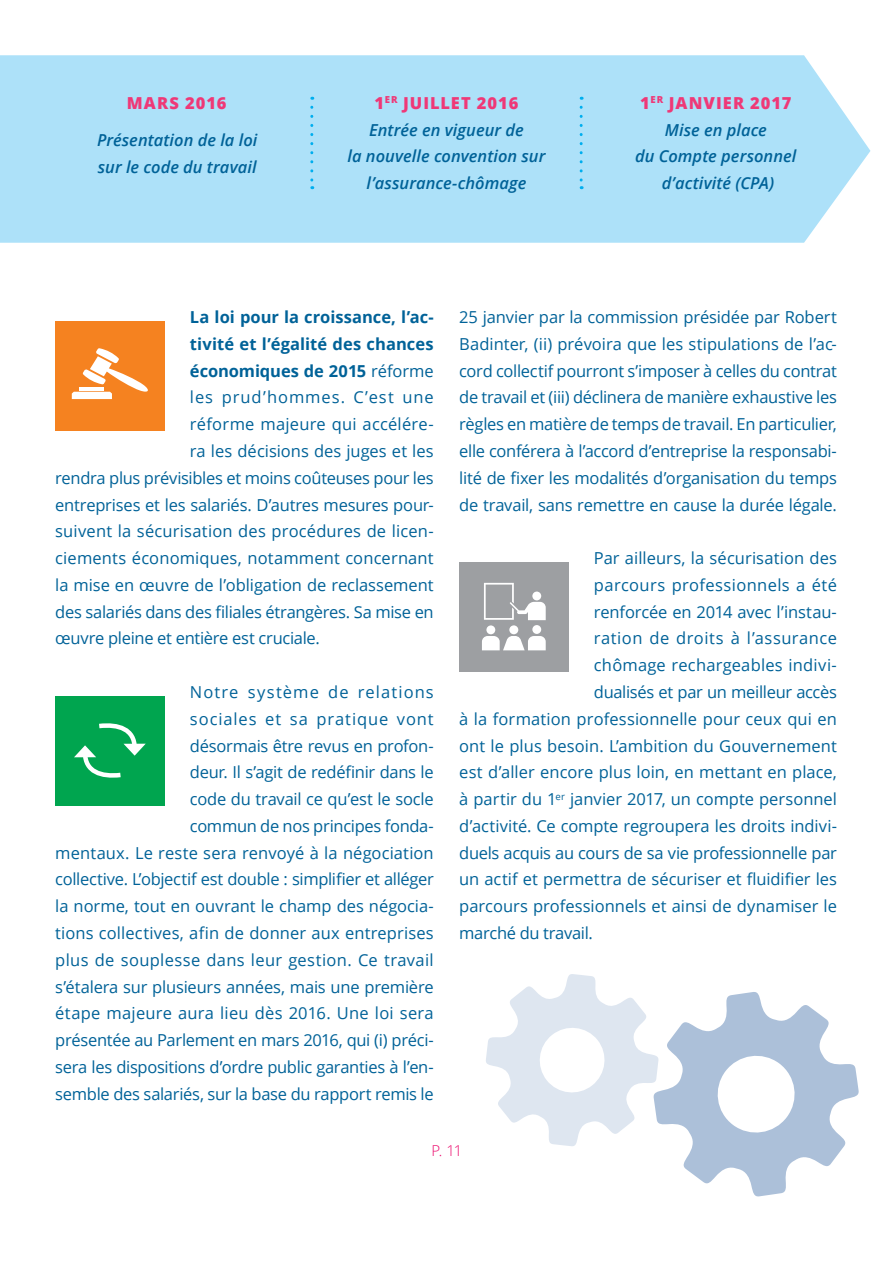
<style>
.page{position:relative;width:893px;height:1263px;background:#fff}
.page>*{position:absolute;margin:0;border:0;box-sizing:border-box;transform-origin:0 0}
.t1{font:16.5px/26.8px "Open Sans";color:#006298;text-align:right}
.t2{font:16.5px "Open Sans";letter-spacing:-.02em;color:#006298}
.t3{font:italic 600 16.5px/26.8px "Open Sans";color:#006298;text-align:center}
.t4{font:700 16.5px "Open Sans";color:#006298}
.t5{font:800 16.5px "Open Sans";letter-spacing:.065em;color:#ef3877}
.t6{font:16.5px "Open Sans";letter-spacing:.02em;color:#006298}
.t7{font:16.5px "Open Sans";letter-spacing:.03em;color:#006298}
.t8{font:16.5px "Open Sans";letter-spacing:.055em;color:#006298}
.t9{font:300 15px "Open Sans";color:#ec0a6c}
.t10{font:800 9.6px "Open Sans";color:#ef3877}
.s1{font-size:16.5px}
.s2{font-weight:400}
</style>
<div class="page">
<div style="left:0;top:55px;width:870px;height:188px;background:#ade1f9"></div>
<svg style="left:486px;top:974px;width:373px;height:223px"></svg>
<svg style="left:580px;top:107px;width:3px;height:82px"></svg>
<svg style="left:310px;top:107px;width:3px;height:82px"></svg>
<div style="left:459px;top:562px;width:109px;height:109px;background:#9d9fa2"></div>
<div style="left:486px;top:625px;width:9px;height:9px;background:#fff;border-radius:50%"></div>
<div style="left:532px;top:625px;width:9px;height:9px;background:#fff;border-radius:50%"></div>
<div style="left:509px;top:625px;width:9px;height:9px;background:#fff;border-radius:50%"></div>
<svg style="left:482px;top:636px;width:64px;height:14px"></svg>
<svg style="left:484px;top:583px;width:62px;height:37px"></svg>
<div style="left:55px;top:321px;width:109px;height:109px;background:#f58220"></div>
<svg style="left:72px;top:348px;width:76px;height:51px"></svg>
<div style="left:55px;top:696px;width:109px;height:109px;background:#00a54f"></div>
<svg style="left:74px;top:723px;width:72px;height:55px"></svg>
<p class="t5" style="left:375px;top:90px;width:145px">1<sup>ER</sup> JUILLET 2016</p>
<p class="t10" style="left:640px;top:93px;width:24px"><span class="s1">1</span>ER</p>
<p class="t5" style="left:127px;top:90px;width:101px">MARS 2016</p>
<p class="t5" style="left:669px;top:90px;width:124px">JANVIER 2017</p>
<p class="t3" style="left:97px;top:126px;width:162px;text-align:left">Présentation de la loi sur le code du travail</p>
<p class="t3" style="left:347px;top:116px;width:199px">Entrée en vigueur de<br>la nouvelle convention sur l’assurance-chômage</p>
<p class="t3" style="left:635px;top:116px;width:163px">Mise en place<br>du Compte personnel d’activité (CPA)</p>
<p class="t4" style="left:190px;top:305px;width:245px">La loi pour la croissance, l’ac-</p>
<p class="t4" style="left:190px;top:332px;width:245px">tivité et l’égalité des chances</p>
<p class="t4" style="left:190px;top:359px;width:245px">économiques de 2015 <span class="s2">réforme</span></p>
<p class="t8" style="left:190px;top:386px;width:245px">les prud’hommes. C’est une</p>
<p class="t1" style="left:190px;top:410px;width:245px">réforme majeure qui accélére-</p>
<p class="t1" style="left:190px;top:437px;width:245px">ra les décisions des juges et les</p>
<p class="t2" style="left:55px;top:466px;width:380px">rendra plus prévisibles et moins coûteuses pour les</p>
<p class="t1" style="left:55px;top:491px;width:380px">entreprises et les salariés. D’autres mesures pour-</p>
<p class="t1" style="left:55px;top:517px;width:380px">suivent la sécurisation des procédures de licen-</p>
<p class="t1" style="left:55px;top:544px;width:380px">ciements économiques, notamment concernant</p>
<p class="t1" style="left:55px;top:571px;width:380px">la mise en œuvre de l’obligation de reclassement</p>
<p class="t2" style="left:55px;top:600px;width:380px">des salariés dans des filiales étrangères. Sa mise en</p>
<p class="t2" style="left:55px;top:627px;width:266px">œuvre pleine et entière est cruciale.</p>
<p class="t1" style="left:55px;top:678px;width:380px">Notre système de relations<br>sociales et sa pratique vont<br>désormais être revus en profon-<br>deur. Il s’agit de redéfinir dans le<br>code du travail ce qu’est le socle<br>commun de nos principes fonda-<br>mentaux. Le reste sera renvoyé à la négociation collective. L’objectif est double : simplifier et alléger la norme, tout en ouvrant le champ des négocia&shy;tions collectives, afin de donner aux entreprises plus de souplesse dans leur gestion. Ce travail s’étalera sur plusieurs années, mais une première étape majeure aura lieu dès 2016. Une loi sera présentée au Parlement en mars 2016, qui (i) préci&shy;sera les dispositions d’ordre public garanties à l’en&shy;semble des salariés, sur la base du rapport remis le</p>
<p class="t1" style="left:459px;top:303px;width:379px;text-align:justify">25 janvier par la commission présidée par Robert Badinter, (ii) prévoira que les stipulations de l’ac&shy;cord collectif pourront s’imposer à celles du contrat de travail et (iii) déclinera de manière exhaustive les règles en matière de temps de travail. En particulier, elle conférera à l’accord d’entreprise la responsabi&shy;lité de fixer les modalités d’organisation du temps de travail, sans remettre en cause la durée légale.</p>
<p class="t1" style="left:594px;top:544px;width:245px">Par ailleurs, la sécurisation des</p>
<p class="t6" style="left:594px;top:574px;width:245px">parcours professionnels a été</p>
<p class="t1" style="left:594px;top:598px;width:245px">renforcée en 2014 avec l’instau-</p>
<p class="t7" style="left:594px;top:627px;width:245px">ration de droits à l’assurance</p>
<p class="t1" style="left:594px;top:651px;width:245px">chômage rechargeables indivi-</p>
<p class="t2" style="left:594px;top:681px;width:245px">dualisés et par un meilleur accès</p>
<p class="t1" style="left:459px;top:705px;width:379px">à la formation professionnelle pour ceux qui en</p>
<p class="t1" style="left:459px;top:732px;width:379px">ont le plus besoin. L’ambition du Gouvernement</p>
<p class="t1" style="left:459px;top:758px;width:379px">est d’aller encore plus loin, en mettant en place,</p>
<p class="t1" style="left:459px;top:785px;width:379px">à partir du 1<sup>er</sup> janvier 2017, un compte personnel</p>
<p class="t1" style="left:459px;top:812px;width:379px">d’activité. Ce compte regroupera les droits indivi-</p>
<p class="t2" style="left:459px;top:841px;width:379px">duels acquis au cours de sa vie professionnelle par</p>
<p class="t1" style="left:459px;top:865px;width:379px">un actif et permettra de sécuriser et fluidifier les</p>
<p class="t1" style="left:459px;top:892px;width:379px">parcours professionnels et ainsi de dynamiser le</p>
<p class="t2" style="left:459px;top:922px;width:135px">marché du travail.</p>
<p class="t9" style="left:431px;top:1140px;width:32px">P. 11</p>
</div>
